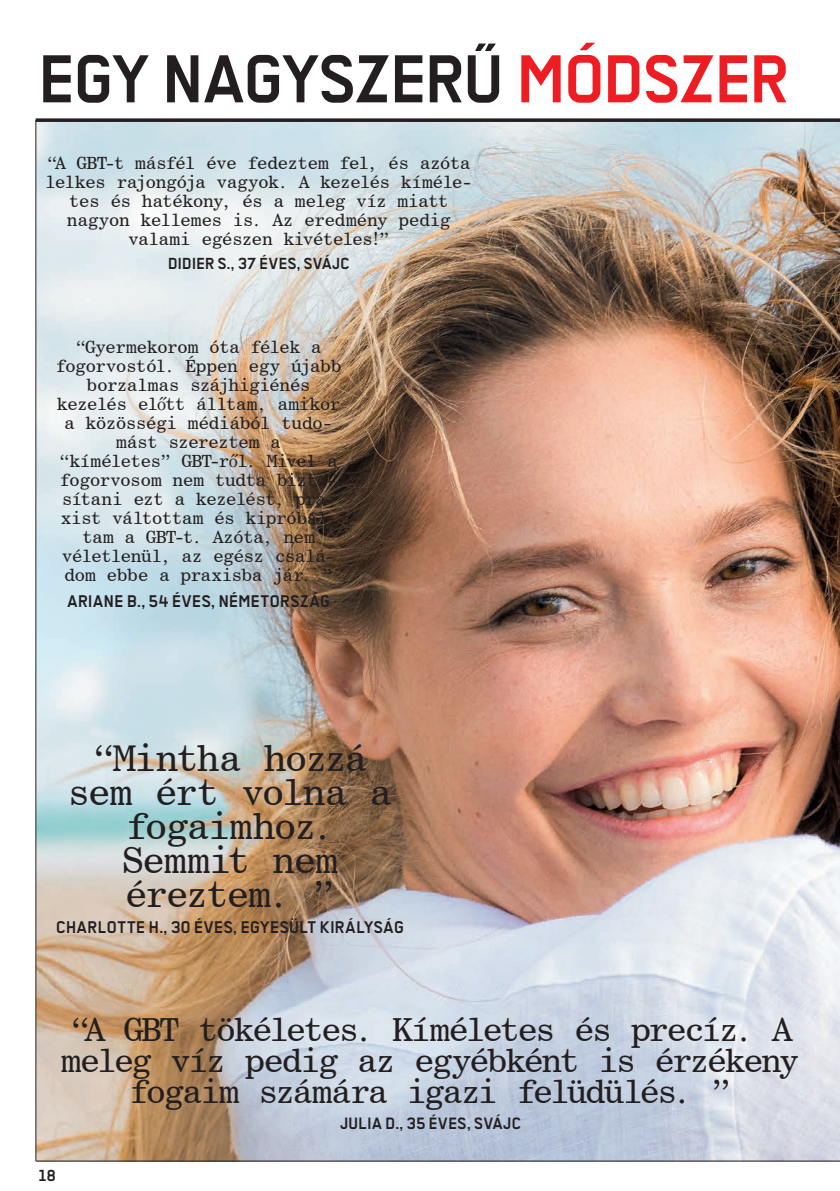
<style>
.page{position:relative;width:840px;height:1191px;background:#fff}
.page>*{position:absolute;margin:0;border:0;box-sizing:border-box;transform-origin:0 0}
._04_ZTitel_TB_35pt_4{font:700 76px "Transbold Neue Euro";color:#231f20}
._04_ZTitel_TB_24pt_2{font:38px/34px "Century Schoolbook BT Monospace";letter-spacing:-.05em;color:#231f20;text-align:center}
._04_ZTitel_TB_24pt_2-2{font:34px/31px "Century Schoolbook BT Monospace";letter-spacing:-.08em;color:#231f20;text-align:center}
._04_ZTitel_TB_24pt_2-3{font:700 19px "Transbold Neue Euro";letter-spacing:.03em;color:#231f20}
._04_ZTitel_TB_24pt_2-4{font:700 18.4px "Transbold Neue Euro";letter-spacing:.03em;color:#231f20}
._05_lauftext_einzug{font:18px/19px "Century Schoolbook BT Monospace";letter-spacing:-.045em;color:#231f20;text-align:center}
._04_ZTitel_TB_24pt_2-5{font:700 18px "Transbold Neue Euro";letter-spacing:.02em;color:#231f20}
._07_KapitelS_TB_8pt{font:700 18px "Transbold Neue Euro";color:#231f20}
.s1{color:#ee1d23}
.s2{font-family:"Century Schoolbook"}
</style>
<div class="page">
<img style="left:36px;top:122px;width:803px;height:1038px">
<svg style="left:36px;top:118px;width:803px;height:4px;background:#3b3738"></svg>
<hr style="left:35px;top:120px;width:1px;height:1041px;background:#231f20">
<hr style="left:36px;top:1160px;width:803px;height:1px;background:#231f20">
<p class="_04_ZTitel_TB_35pt_4" style="left:39px;top:38px;width:750px">EGY NAGYSZERŰ <span class="s1">MÓDSZER</span></p>
<p class="_05_lauftext_einzug" style="left:45px;top:153px;width:429px">“A GBT-t másfél éve fedeztem fel, és azóta lelkes rajongója vagyok. A kezelés kíméle&shy;tes és hatékony, és a meleg víz miatt nagyon kellemes is. Az eredmény pedig valami egészen kivételes!”</p>
<p class="_04_ZTitel_TB_24pt_2-5" style="left:168px;top:253px;width:183px">DIDIER S., 37 ÉVES, SVÁJC</p>
<p class="_05_lauftext_einzug" style="left:56px;top:337px;width:287px">“Gyermekorom óta félek a fogorvostól. Éppen egy újabb borzalmas szájhigiénés</p>
<p class="_05_lauftext_einzug" style="left:57px;top:394px;width:285px">kezelés el<span class="s2">ő</span>tt álltam, amikor a közösségi médiából tudo&shy;mást szereztem a</p>
<p class="_05_lauftext_einzug" style="left:59px;top:451px;width:280px">“kíméletes” GBT-r<span class="s2">ő</span>l. Mivel a fogorvosom nem tudta bizto&shy;sítani ezt a kezelést, pra&shy;xist váltottam és kipróbál&shy;tam a GBT-t. Azóta, nem véletlenül, az egész csalá&shy;dom ebbe a praxisba jár. ”</p>
<p class="_04_ZTitel_TB_24pt_2-3" style="left:67px;top:590px;width:264px">ARIANE B., 54 ÉVES, NÉMETORSZÁG</p>
<p class="_04_ZTitel_TB_24pt_2" style="left:67px;top:740px;width:326px">“Mintha hozzá sem ért volna a fogaimhoz.</p>
<p class="_04_ZTitel_TB_24pt_2" style="left:121px;top:842px;width:218px;text-align:left">Semmit nem éreztem. ”</p>
<p class="_04_ZTitel_TB_24pt_2-3" style="left:56px;top:917px;width:349px">CHARLOTTE H., 30 ÉVES, EGYESÜLT KIRÁLYSÁG</p>
<p class="_04_ZTitel_TB_24pt_2-2" style="left:61px;top:1013px;width:739px">“A GBT tökéletes. Kíméletes és precíz. A meleg víz pedig az egyébként is érzékeny fogaim számára igazi felüdülés. ”</p>
<p class="_04_ZTitel_TB_24pt_2-4" style="left:340px;top:1113px;width:182px">JULIA D., 35 ÉVES, SVÁJC</p>
<p class="_07_KapitelS_TB_8pt" style="left:39px;top:1165px;width:18px">18</p>
</div>
